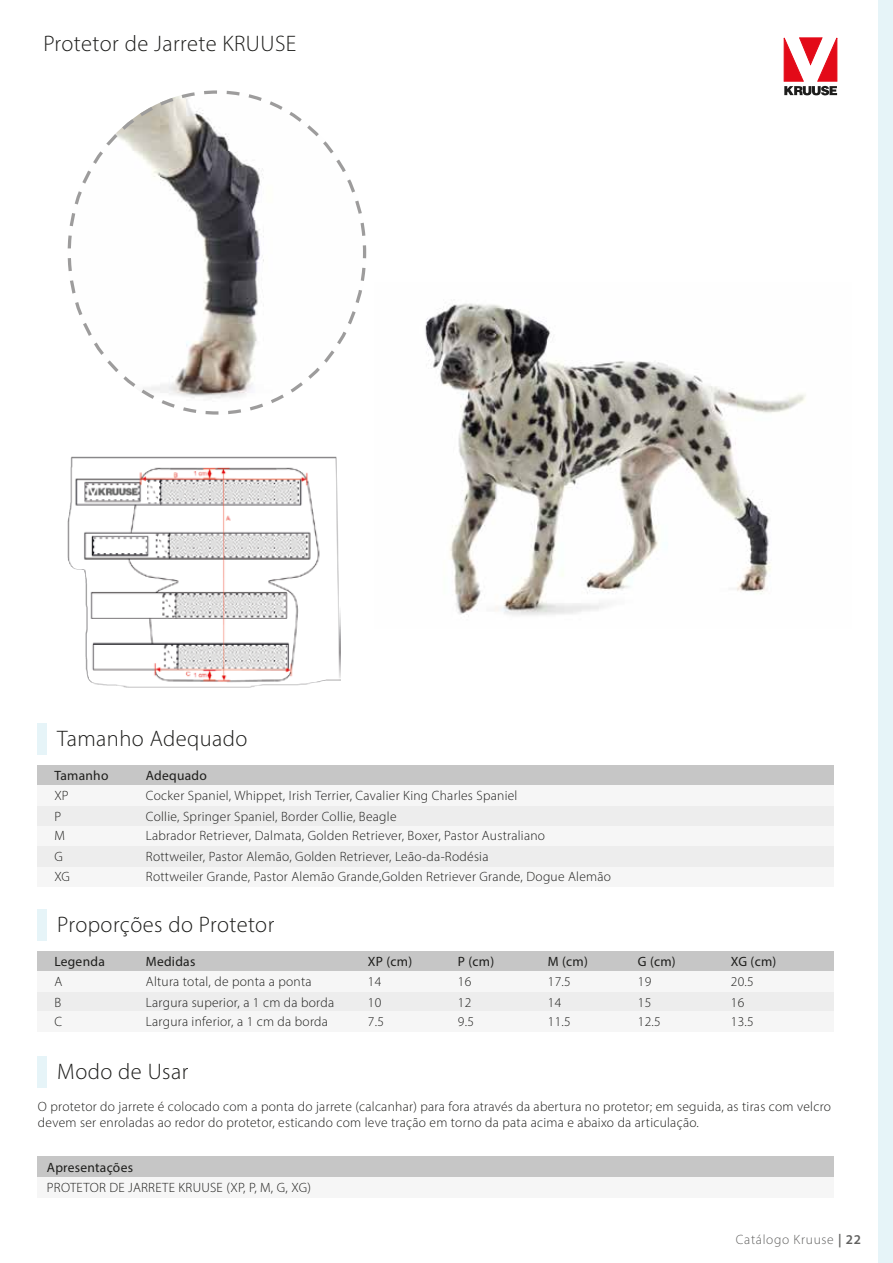
<style>
.page{position:relative;width:893px;height:1263px;background:#fff}
.page>*{position:absolute;margin:0;border:0;box-sizing:border-box;transform-origin:0 0}
.t1{font:300 22.5px "Myriad Pro";letter-spacing:.02em;color:#1d1d1b}
.t2{font:300 13.5px/19.5px "Myriad Pro";letter-spacing:.02em;color:#1d1d1b}
.t3{font:13.5px "Myriad Pro";letter-spacing:.02em;color:#1d1d1b}
.t4{font:300 13.5px "Myriad Pro";letter-spacing:.05em;color:#616160}
.s1{font-weight:600}
</style>
<div class="page">
<img style="left:425px;top:303px;width:381px;height:312px">
<div style="left:879px;top:0;width:14px;height:1263px;background:#e6f4f8"></div>
<svg style="left:784px;top:38px;width:53px;height:57px"></svg>
<div style="left:38px;top:765px;width:796px;height:20px;background:#c6c6c6"></div>
<div style="left:38px;top:785px;width:796px;height:21px;background:#f6f6f6"></div>
<div style="left:38px;top:806px;width:796px;height:20px;background:#ededed"></div>
<div style="left:38px;top:826px;width:796px;height:20px;background:#f6f6f6"></div>
<div style="left:38px;top:866px;width:796px;height:21px;background:#f6f6f6"></div>
<div style="left:38px;top:846px;width:796px;height:21px;background:#ededed"></div>
<div style="left:38px;top:723px;width:8px;height:32px;background:#e6f4f8"></div>
<div style="left:38px;top:951px;width:796px;height:20px;background:#c6c6c6"></div>
<div style="left:38px;top:971px;width:796px;height:21px;background:#f6f6f6"></div>
<div style="left:38px;top:992px;width:796px;height:20px;background:#ededed"></div>
<div style="left:38px;top:1011px;width:796px;height:21px;background:#f6f6f6"></div>
<div style="left:38px;top:909px;width:8px;height:32px;background:#e6f4f8"></div>
<div style="left:38px;top:1056px;width:8px;height:32px;background:#e6f4f8"></div>
<div style="left:38px;top:1157px;width:796px;height:20px;background:#c6c6c6"></div>
<div style="left:38px;top:1177px;width:796px;height:20px;background:#f6f6f6"></div>
<img style="left:67px;top:456px;width:274px;height:231px">
<svg style="left:68px;top:90px;width:298px;height:325px"></svg>
<h1 class="t1" style="left:43px;top:29px;width:255px">Protetor de Jarrete KRUUSE</h1>
<h1 class="t1" style="left:57px;top:725px;width:192px">Tamanho Adequado</h1>
<p class="t3" style="left:54px;top:768px;width:56px">Tamanho</p>
<p class="t3" style="left:146px;top:768px;width:62px">Adequado</p>
<p class="t2" style="left:54px;top:785px;width:16px">XP</p>
<p class="t2" style="left:146px;top:785px;width:373px">Cocker Spaniel, Whippet, Irish Terrier, Cavalier King Charles Spaniel</p>
<p class="t2" style="left:54px;top:806px;width:12px">P<br>M</p>
<p class="t2" style="left:54px;top:847px;width:17px">G<br>XG</p>
<p class="t2" style="left:146px;top:806px;width:401px">Collie, Springer Spaniel, Border Collie, Beagle<br>Labrador Retriever, Dalmata, Golden Retriever, Boxer, Pastor Australiano</p>
<p class="t2" style="left:146px;top:847px;width:467px">Rottweiler, Pastor Alemão, Golden Retriever, Leão-da-Rodésia<br>Rottweiler Grande, Pastor Alemão Grande,Golden Retriever Grande, Dogue Alemão</p>
<h1 class="t1" style="left:57px;top:911px;width:219px">Proporções do Protetor</h1>
<p class="t3" style="left:54px;top:954px;width:52px">Legenda</p>
<p class="t3" style="left:146px;top:954px;width:51px">Medidas</p>
<p class="t3" style="left:368px;top:954px;width:46px">XP (cm)</p>
<p class="t3" style="left:458px;top:954px;width:38px">P (cm)</p>
<p class="t3" style="left:548px;top:954px;width:42px">M (cm)</p>
<p class="t3" style="left:638px;top:954px;width:39px">G (cm)</p>
<p class="t2" style="left:146px;top:971px;width:167px">Altura total, de ponta a ponta</p>
<p class="t2" style="left:368px;top:971px;width:15px">14</p>
<p class="t2" style="left:458px;top:971px;width:15px">16</p>
<p class="t2" style="left:548px;top:971px;width:24px">17.5</p>
<p class="t2" style="left:638px;top:971px;width:15px">19</p>
<p class="t2" style="left:368px;top:992px;width:15px">10</p>
<p class="t2" style="left:458px;top:992px;width:15px">12</p>
<p class="t2" style="left:548px;top:992px;width:15px">14</p>
<p class="t2" style="left:638px;top:992px;width:15px">15</p>
<p class="t2" style="left:54px;top:971px;width:9px;line-height:21px">A<br>B</p>
<p class="t2" style="left:146px;top:992px;width:190px">Largura superior, a 1 cm da borda</p>
<p class="t3" style="left:731px;top:954px;width:47px">XG (cm)</p>
<p class="t2" style="left:731px;top:971px;width:24px;line-height:21px">20.5<br>16</p>
<p class="t2" style="left:54px;top:1012px;width:9px">C</p>
<p class="t2" style="left:146px;top:1012px;width:183px">Largura inferior, a 1 cm da borda</p>
<p class="t2" style="left:731px;top:1012px;width:24px">13.5</p>
<p class="t2" style="left:368px;top:1012px;width:18px">7.5</p>
<p class="t2" style="left:458px;top:1012px;width:18px">9.5</p>
<p class="t2" style="left:548px;top:1012px;width:24px">11.5</p>
<p class="t2" style="left:638px;top:1012px;width:24px">12.5</p>
<h1 class="t1" style="left:57px;top:1058px;width:133px">Modo de Usar</h1>
<p class="t2" style="left:38px;top:1098px;width:794px;line-height:16.2px">O protetor do jarrete é colocado com a ponta do jarrete (calcanhar) para fora através da abertura no protetor; em seguida, as tiras com velcro devem ser enroladas ao redor do protetor, esticando com leve tração em torno da pata acima e abaixo da articulação.</p>
<p class="t3" style="left:47px;top:1159px;width:88px">Apresentações</p>
<p class="t2" style="left:47px;top:1177px;width:266px">PROTETOR DE JARRETE KRUUSE (XP, P, M, G, XG)</p>
<p class="t4" style="left:736px;top:1231px;width:127px">Catálogo Kruuse <span class="s1">| 22</span></p>
</div>
